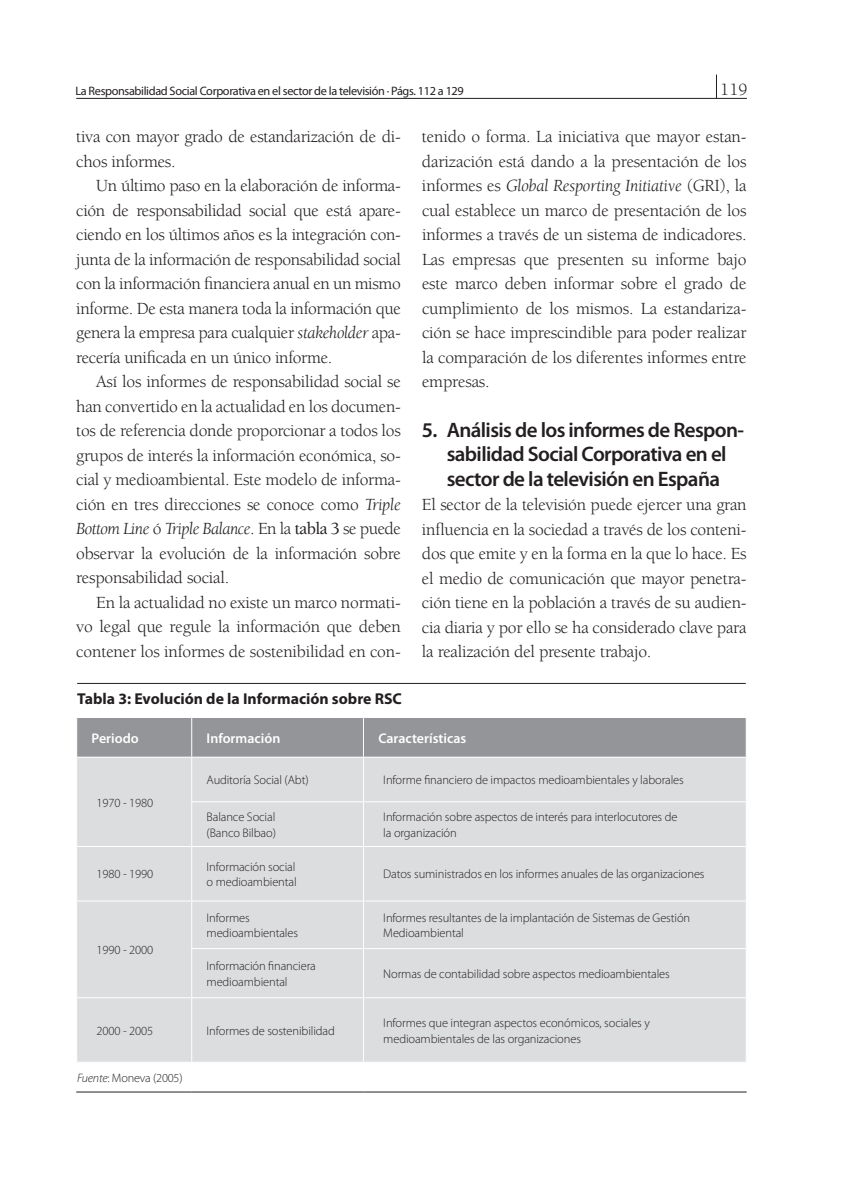
<style>
.page{position:relative;width:846px;height:1191px;background:#fff}
.page>*{position:absolute;margin:0;border:0;box-sizing:border-box;transform-origin:0 0}
.t1{font:600 21px/24.5px "Myriad Pro";letter-spacing:-.03em;color:#231f20;text-align:center}
.t2{font:17.5px/24.5px "Berkeley";letter-spacing:-.015em;color:#231f20;text-align:justify}
.t3{font:700 15.75px "Myriad Pro";color:#231f20}
.t4{font:600 14px "Myriad Pro";color:#fff}
.t5{font:300 12.42px/15.8px "Myriad Pro";letter-spacing:-.01em;color:#231f20}
.t6{font:12.25px "Myriad Pro";letter-spacing:-.03em;color:#231f20}
.t7{font:300 12.25px "Myriad Pro";letter-spacing:-.015em;color:#231f20}
.s1{font-style:italic}
.s2{font-weight:500}
</style>
<div class="page">
<hr style="left:76px;top:98px;width:670px;height:1px;background:#231f20">
<svg style="left:77px;top:682px;width:668px;height:410px"></svg>
<div style="left:77px;top:718px;width:668px;height:39px;background:#939598"></div>
<div style="left:77px;top:758px;width:668px;height:304px;background:#dcdddf"></div>
<hr style="left:191px;top:718px;width:1px;height:39px;background:#fff">
<hr style="left:363px;top:718px;width:1px;height:39px;background:#fff">
<hr style="left:191px;top:758px;width:1px;height:43px;background:#fff">
<hr style="left:363px;top:758px;width:1px;height:43px;background:#fff">
<hr style="left:191px;top:801px;width:172px;height:1px;background:#fff">
<hr style="left:191px;top:802px;width:1px;height:44px;background:#fff">
<hr style="left:363px;top:801px;width:383px;height:1px;background:#fff">
<hr style="left:363px;top:802px;width:1px;height:44px;background:#fff">
<hr style="left:76px;top:846px;width:116px;height:1px;background:#fff">
<hr style="left:192px;top:846px;width:171px;height:1px;background:#fff">
<hr style="left:191px;top:847px;width:1px;height:54px;background:#fff">
<hr style="left:363px;top:846px;width:383px;height:1px;background:#fff">
<hr style="left:363px;top:847px;width:1px;height:54px;background:#fff">
<hr style="left:76px;top:901px;width:116px;height:1px;background:#fff">
<hr style="left:192px;top:901px;width:171px;height:1px;background:#fff">
<hr style="left:191px;top:901px;width:1px;height:47px;background:#fff">
<hr style="left:363px;top:901px;width:383px;height:1px;background:#fff">
<hr style="left:363px;top:901px;width:1px;height:47px;background:#fff">
<hr style="left:191px;top:948px;width:172px;height:1px;background:#fff">
<hr style="left:191px;top:949px;width:1px;height:48px;background:#fff">
<hr style="left:363px;top:948px;width:383px;height:1px;background:#fff">
<hr style="left:363px;top:949px;width:1px;height:48px;background:#fff">
<hr style="left:76px;top:997px;width:116px;height:1px;background:#fff">
<hr style="left:192px;top:997px;width:171px;height:1px;background:#fff">
<hr style="left:191px;top:998px;width:1px;height:64px;background:#fff">
<hr style="left:363px;top:997px;width:383px;height:1px;background:#fff">
<hr style="left:363px;top:998px;width:1px;height:64px;background:#fff">
<hr style="left:76px;top:757px;width:116px;height:1px;background:#fff">
<hr style="left:192px;top:757px;width:171px;height:1px;background:#fff">
<hr style="left:363px;top:757px;width:383px;height:1px;background:#fff">
<hr style="left:76px;top:717px;width:116px;height:1px;background:#fff">
<hr style="left:192px;top:717px;width:171px;height:1px;background:#fff">
<hr style="left:363px;top:717px;width:383px;height:1px;background:#fff">
<hr style="left:76px;top:1062px;width:116px;height:1px;background:#fff">
<hr style="left:192px;top:1062px;width:171px;height:1px;background:#fff">
<hr style="left:363px;top:1062px;width:383px;height:1px;background:#fff">
<hr style="left:76px;top:1092px;width:116px;height:1px;background:#231f20">
<hr style="left:192px;top:1092px;width:171px;height:1px;background:#231f20">
<hr style="left:363px;top:1092px;width:383px;height:1px;background:#231f20">
<hr style="left:77px;top:683px;width:668px;height:1px;background:#231f20">
<p class="t6" style="left:75px;top:84px;width:389px">La Responsabilidad Social Corporativa en el sector de la televisión · Págs. 112 a 129</p>
<p class="t2" style="left:719px;top:77px;width:29px">119</p>
<p class="t2" style="left:76px;top:125px;width:326px">tiva con mayor grado de estandarización de di&shy;chos informes.</p>
<p class="t2" style="left:76px;top:174px;width:326px;text-indent:20px">Un último paso en la elaboración de informa&shy;ción de responsabilidad social que está apare&shy;ciendo en los últimos años es la integración con&shy;junta de la información de responsabilidad social con la información financiera anual en un mismo informe. De esta manera toda la información que genera la empresa para cualquier <span class="s1">stakeholder</span> apa&shy;recería unificada en un único informe.</p>
<p class="t2" style="left:76px;top:370px;width:326px;text-indent:20px">Así los informes de responsabilidad social se han convertido en la actualidad en los documen&shy;tos de referencia donde proporcionar a todos los grupos de interés la información económica, so&shy;cial y medioambiental. Este modelo de informa&shy;ción en tres direcciones se conoce como <span class="s1">Triple Bottom Line</span> ó <span class="s1">Triple Balance</span>. En la <span class="s2">tabla 3</span> se puede observar la evolución de la información sobre responsabilidad social.</p>
<p class="t2" style="left:76px;top:590px;width:326px;text-indent:20px">En la actualidad no existe un marco normati&shy;vo legal que regule la información que deben contener los informes de sostenibilidad en con-</p>
<p class="t2" style="left:422px;top:125px;width:326px">tenido o forma. La iniciativa que mayor estan&shy;darización está dando a la presentación de los informes es <span class="s1">Global Resporting Initiative</span> (GRI), la cual establece un marco de presentación de los informes a través de un sistema de indicadores.<br>Las empresas que presenten su informe bajo este marco deben informar sobre el grado de cumplimiento de los mismos. La estandariza&shy;ción se hace imprescindible para poder realizar la comparación de los diferentes informes entre empresas.</p>
<p class="t1" style="left:422px;top:417px;width:323px">5. Análisis de los informes de Respon&shy;sabilidad Social Corporativa en el sector de la televisión en España</p>
<p class="t2" style="left:422px;top:493px;width:326px">El sector de la televisión puede ejercer una gran influencia en la sociedad a través de los conteni&shy;dos que emite y en la forma en la que lo hace. Es el medio de comunicación que mayor penetra&shy;ción tiene en la población a través de su audien&shy;cia diaria y por ello se ha considerado clave para la realización del presente trabajo.</p>
<p class="t3" style="left:77px;top:688px;width:326px">Tabla 3: Evolución de la Información sobre RSC</p>
<p class="t4" style="left:91px;top:729px;width:49px">Periodo</p>
<p class="t4" style="left:206px;top:729px;width:75px">Información</p>
<p class="t4" style="left:378px;top:729px;width:89px">Características</p>
<p class="t5" style="left:96px;top:794px;width:58px">1970 - 1980</p>
<p class="t5" style="left:206px;top:772px;width:104px">Auditoría Social (Abt)</p>
<p class="t5" style="left:383px;top:772px;width:302px">Informe financiero de impactos medioambientales y laborales</p>
<p class="t5" style="left:206px;top:809px;width:71px">Balance Social (Banco Bilbao)</p>
<p class="t5" style="left:383px;top:809px;width:295px">Información sobre aspectos de interés para interlocutores de la organización</p>
<p class="t5" style="left:96px;top:866px;width:58px">1980 - 1990</p>
<p class="t5" style="left:206px;top:858px;width:92px">Información social o medioambiental</p>
<p class="t5" style="left:383px;top:866px;width:322px">Datos suministrados en los informes anuales de las organizaciones</p>
<p class="t5" style="left:96px;top:942px;width:58px">1990 - 2000</p>
<p class="t5" style="left:206px;top:909px;width:93px">Informes medioambientales</p>
<p class="t5" style="left:383px;top:909px;width:308px">Informes resultantes de la implantación de Sistemas de Gestión<br>Medioambiental</p>
<p class="t5" style="left:206px;top:958px;width:111px">Información financiera medioambiental</p>
<p class="t5" style="left:383px;top:966px;width:288px">Normas de contabilidad sobre aspectos medioambientales</p>
<p class="t5" style="left:96px;top:1022px;width:58px">2000 - 2005</p>
<p class="t5" style="left:206px;top:1022px;width:130px">Informes de sostenibilidad</p>
<p class="t5" style="left:383px;top:1015px;width:268px">Informes que integran aspectos económicos, sociales y medioambientales de las organizaciones</p>
<p class="t7" style="left:77px;top:1070px;width:107px"><span class="s1">Fuente</span>: Moneva (2005)</p>
</div>
